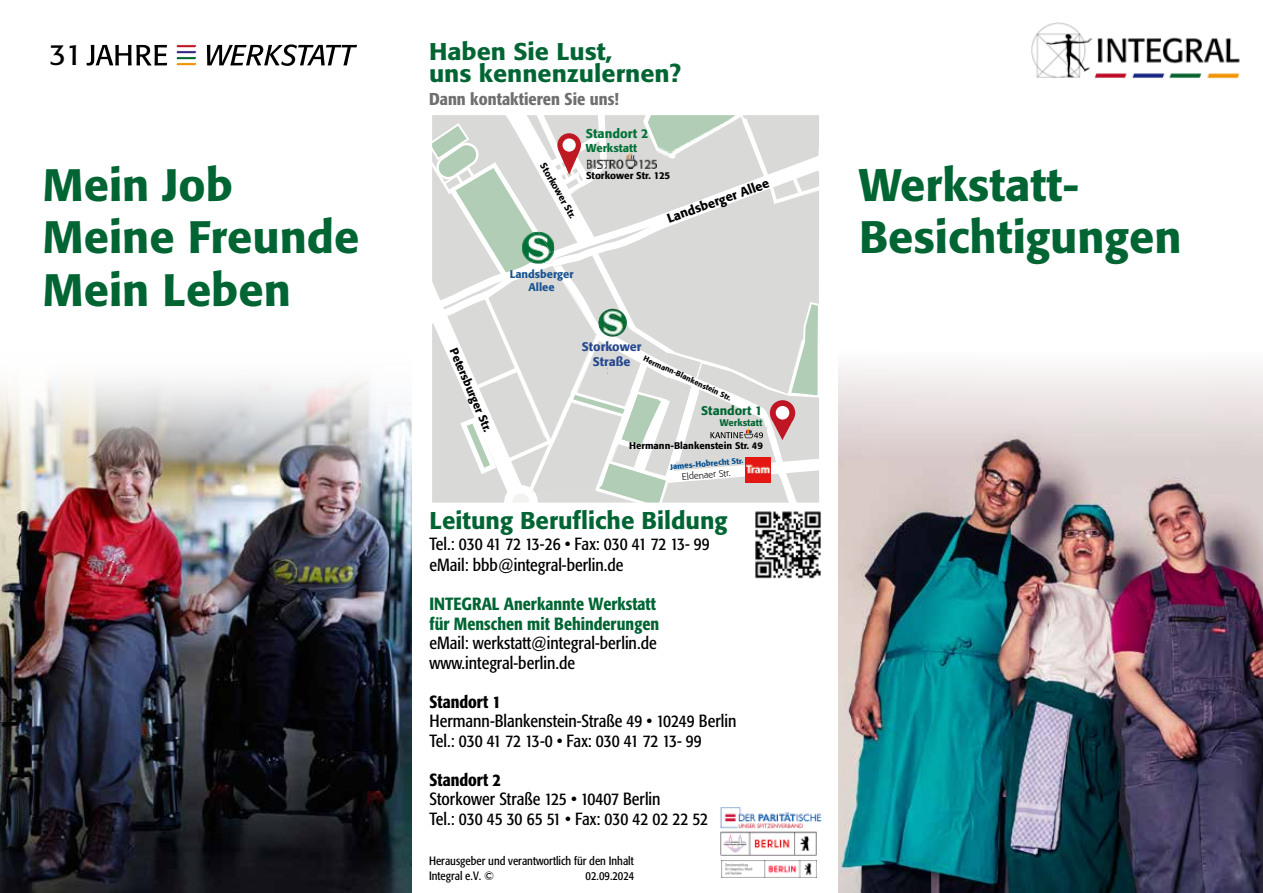
<style>
.page{position:relative;width:1263px;height:893px;background:#fff}
.page>*{position:absolute;margin:0;border:0;box-sizing:border-box;transform-origin:0 0}
.t1{font:500 45px/52.5px "Formata";color:#006533}
.t2{font:28.95px "Formata";color:#000}
.t3{font:500 24px/22.5px "Formata";color:#006533;scale:1.05 1}
.t4{font:500 24px "Formata";color:#006533}
.t5{font:condensed 17.55px/19.5px "Formata";color:#000}
.t6{font:500 condensed 17.55px/19.5px "Formata";color:#006533}
.t7{font:500 condensed 17.55px "Formata";color:#000}
.t8{font:condensed 17.4px/21px "Formata";color:#000}
.t9{font:condensed 17.4px "Formata";letter-spacing:-.02em;color:#000}
.t10{font:500 condensed 17.4px "Formata";color:#000}
.t11{font:500 condensed 16.95px "Formata";color:#706f6f;scale:1.05 1}
.t12{font:500 12.75px "Formata";color:#000}
.t13{font:500 12.75px "Formata";color:#007237}
.t14{font:500 12.45px "Formata";color:#006533}
.t15{font:500 12.45px/14.9px "Formata";color:#25478e;text-align:center}
.t16{font:condensed 12px/14.4px "Formata";color:#000}
.t17{font:500 11.55px "Formata";color:#000}
.t18{font:500 11.4px "Formata";color:#007237}
.t19{font:500 11.1px/13.2px "Formata";color:#175390;text-align:center}
.t20{font:500 9.9px "Formata";color:#000}
.t21{font:500 9.6px "Formata";color:#000}
.t22{font:500 9.45px "Formata";color:#000}
.t23{font:500 9.45px "Formata";color:#006533}
.t24{font:300 9.45px "Formata";color:#000}
.t25{font:500 7.95px "Formata";color:#004d8c}
.t26{font:500 7.65px "Formata";color:#000}
.t27{font:300 7.05px "Formata";color:#000}
</style>
<div class="page">
<img style="left:838px;top:458px;width:425px;height:435px">
<div style="left:830px;top:273px;width:433px;height:185px;background:linear-gradient(to bottom,#fff,#dbcfcf)"></div>
<img style="left:1031px;top:22px;width:209px;height:57px">
<img style="left:0;top:482px;width:412px;height:411px">
<svg style="left:86px;top:44px;width:271px;height:22px"></svg>
<img style="left:0;top:458px;width:412px;height:24px">
<svg style="left:0;top:379px;width:412px;height:79px"></svg>
<div style="left:412px;top:22px;width:426px;height:871px;background:#fff"></div>
<img style="left:720px;top:807px;width:102px;height:22px">
<img style="left:720px;top:832px;width:97px;height:23px">
<img style="left:721px;top:860px;width:95px;height:18px">
<img style="left:755px;top:511px;width:66px;height:68px">
<svg style="left:432px;top:115px;width:387px;height:388px"></svg>
<h2 class="t2" style="left:49px;top:38px;width:35px">31</h2>
<h1 class="t1" style="left:43px;top:159px;width:318px">Mein Job<br>Meine Freunde<br>Mein Leben</h1>
<h3 class="t3" style="left:429px;top:40px;width:241px">Haben Sie Lust,<br>uns kennenzulernen?</h3>
<p class="t11" style="left:429px;top:89px;width:182px">Dann kontaktieren Sie uns!</p>
<p class="t14" style="left:580px;top:123px;width:63px">Standort 2</p>
<p class="t23" style="left:580px;top:137px;width:44px">Werkstatt</p>
<p class="t22" style="left:580px;top:166px;width:82px">Storkower Str. 125</p>
<p class="t13" style="left:586px;top:126px;width:64px">Standort 2</p>
<p class="t18" style="left:586px;top:141px;width:53px">Werkstatt</p>
<p class="t20" style="left:586px;top:170px;width:86px">Storkower Str. 125</p>
<p class="t22" style="left:548px;top:161px;width:64px;rotate:60deg">Storkower Str.</p>
<p class="t12" style="left:665px;top:212px;width:109px;rotate:-20deg">Landsberger Allee</p>
<p class="t17" style="left:460px;top:346px;width:91px;rotate:67deg">Petersburger Str.</p>
<p class="t19" style="left:510px;top:267px;width:65px">Landsberger<br>Allee</p>
<p class="t15" style="left:582px;top:339px;width:61px">Storkower<br>Straße</p>
<p class="t26" style="left:646px;top:353px;width:97px;rotate:25deg">Hermann-Blankenstein Str.</p>
<p class="t27" style="left:668px;top:366px;width:78px;rotate:23deg">Hermann-Blankenstein Str</p>
<p class="t14" style="left:701px;top:403px;width:63px">Standort 1</p>
<p class="t23" style="left:720px;top:417px;width:44px">Werkstatt</p>
<p class="t21" style="left:629px;top:440px;width:135px">Hermann-Blankenstein Str. 49</p>
<p class="t25" style="left:670px;top:462px;width:75px;rotate:-5deg">James-Hobrecht Str.</p>
<p class="t24" style="left:681px;top:471px;width:50px;rotate:-5deg">Eldenaer Str.</p>
<h3 class="t4" style="left:430px;top:506px;width:300px">Leitung Berufliche Bildung</h3>
<p class="t5" style="left:430px;top:534px;width:282px;line-height:21px">Tel.: 030 41 72 13-26 • Fax: 030 41 72 13- 99 eMail: bbb@integral-berlin.de</p>
<p class="t9" style="left:459px;top:534px;width:196px">41 72 13-26 • Fax: 41 72 13- 99</p>
<p class="t6" style="left:430px;top:594px;width:231px">INTEGRAL Anerkannte Werkstatt für Menschen mit Behinderungen</p>
<p class="t5" style="left:430px;top:633px;width:229px">eMail: werkstatt@integral-berlin.de www.integral-berlin.de</p>
<p class="t7" style="left:430px;top:691px;width:73px">Standort 1</p>
<p class="t5" style="left:430px;top:711px;width:308px">Hermann-Blankenstein-Straße 49 • 10249 Berlin<br>Tel.: 030 41 72 13-0 • Fax: 030 41 72 13- 99</p>
<p class="t7" style="left:430px;top:769px;width:73px">Standort 2</p>
<p class="t5" style="left:430px;top:789px;width:280px">Storkower Straße 125 • 10407 Berlin<br>Tel.: 030 45 30 65 51 • Fax: 030 42 02 22 52</p>
<p class="t16" style="left:429px;top:854px;width:206px">Herausgeber und verantwortlich für den Inhalt<br>Integral e.V. ©</p>
<p class="t8" style="left:430px;top:711px;width:228px">Tel.: 41 72 13-0 • Fax: 41 72 13- 99 eMail: werkstatt@integral-berlin.de</p>
<p class="t10" style="left:430px;top:784px;width:73px">Standort 2</p>
<p class="t8" style="left:430px;top:805px;width:232px">Storkower Straße 125 • 10407 Berlin</p>
<p class="t16" style="left:585px;top:868px;width:50px">02.09.2024</p>
<h1 class="t1" style="left:859px;top:159px;width:324px">Werkstatt-<br>Besichtigungen</h1>
</div>
